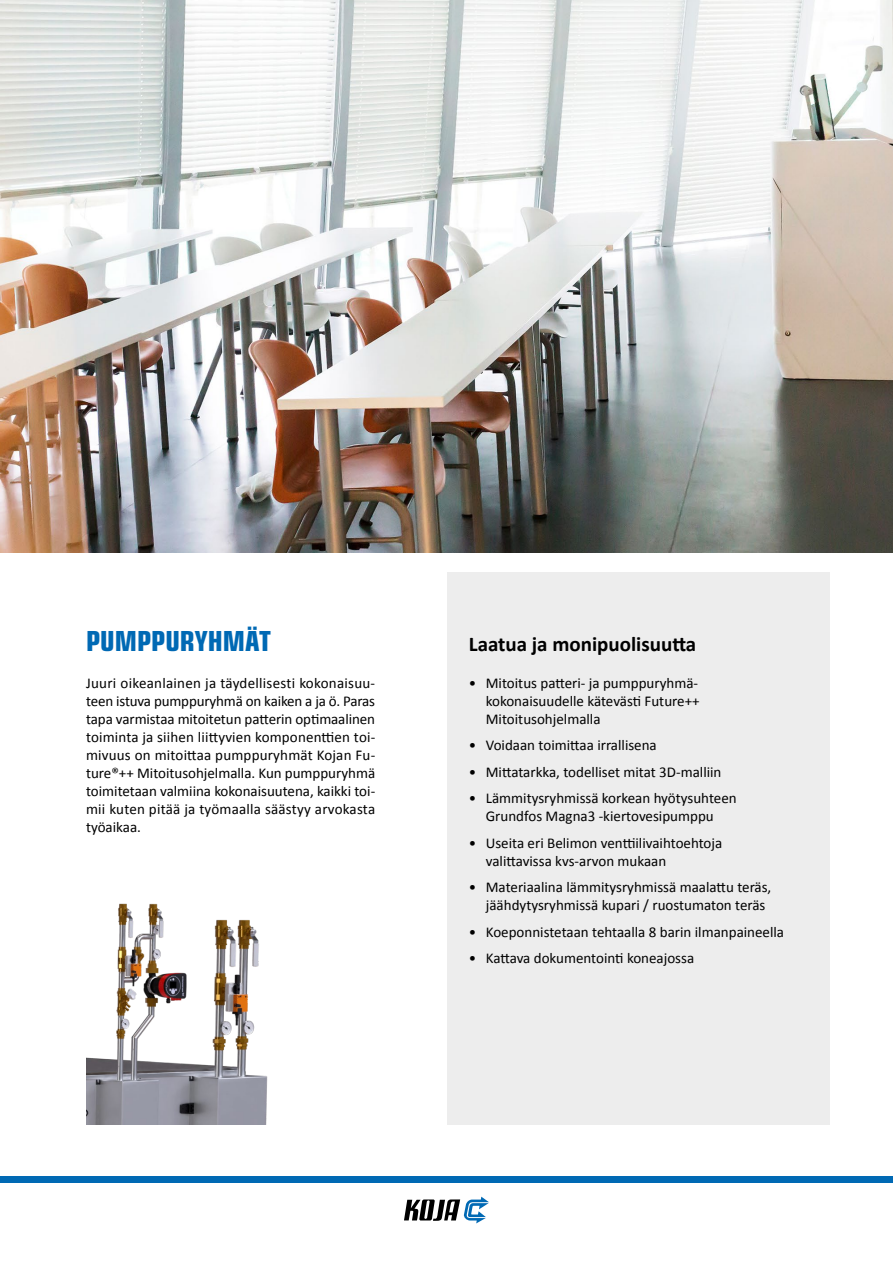
<style>
.page{position:relative;width:893px;height:1263px;background:#fff}
.page>*{position:absolute;margin:0;border:0;box-sizing:border-box;transform-origin:0 0}
.t1{font:30px "Eurostile Con Hea";color:#0069b4}
.t2{font:700 21px "Calibri";color:#000}
.t3{font:15px/18px "Calibri";color:#000;text-align:justify}
</style>
<div class="page">
<img style="left:0;top:0;width:893px;height:552px">
<div style="left:0;top:1176px;width:893px;height:6px;background:#0069b4"></div>
<svg style="left:404px;top:1197px;width:85px;height:26px"></svg>
<div style="left:448px;top:572px;width:382px;height:552px;background:#ededed"></div>
<img style="left:86px;top:903px;width:182px;height:221px">
<h1 class="t1" style="left:86px;top:620px;width:186px">PUMPPURYHMÄT</h1>
<p class="t3" style="left:86px;top:673px;width:291px">Juuri oikeanlainen ja täydellisesti kokonaisuu&shy;teen istuva pumppuryhmä on kaiken a ja ö. Paras tapa varmistaa mitoitetun patterin optimaalinen toiminta ja siihen liittyvien komponenttien toi&shy;mivuus on mitoittaa pumppuryhmät Kojan Fu&shy;ture®++ Mitoitusohjelmalla. Kun pumppuryhmä toimitetaan valmiina kokonaisuutena, kaikki toi&shy;mii kuten pitää ja työmaalla säästyy arvokasta työaikaa.</p>
<h2 class="t2" style="left:469px;top:629px;width:229px">Laatua ja monipuolisuutta</h2>
<p class="t3" style="left:486px;top:673px;width:215px;text-indent:-17px">• Mitoitus patteri- ja pumppuryhmä&shy;kokonaisuudelle kätevästi Future++ Mitoitusohjelmalla</p>
<p class="t3" style="left:469px;top:736px;width:189px">• Voidaan toimittaa irrallisena</p>
<p class="t3" style="left:469px;top:762px;width:254px">• Mittatarkka, todelliset mitat 3D-malliin</p>
<p class="t3" style="left:469px;top:789px;width:269px;text-align:center">• Lämmitysryhmissä korkean hyötysuhteen<br>Grundfos Magna3 -kiertovesipumppu</p>
<p class="t3" style="left:486px;top:833px;width:238px;text-indent:-17px">• Useita eri Belimon venttiilivaihtoehtoja valittavissa kvs-arvon mukaan</p>
<p class="t3" style="left:486px;top:878px;width:287px;text-indent:-17px">• Materiaalina lämmitysryhmissä maalattu teräs, jäähdytysryhmissä kupari / ruostumaton teräs</p>
<p class="t3" style="left:469px;top:922px;width:317px">• Koeponnistetaan tehtaalla 8 barin ilmanpaineella</p>
<p class="t3" style="left:469px;top:949px;width:227px">• Kattava dokumentointi koneajossa</p>
</div>
